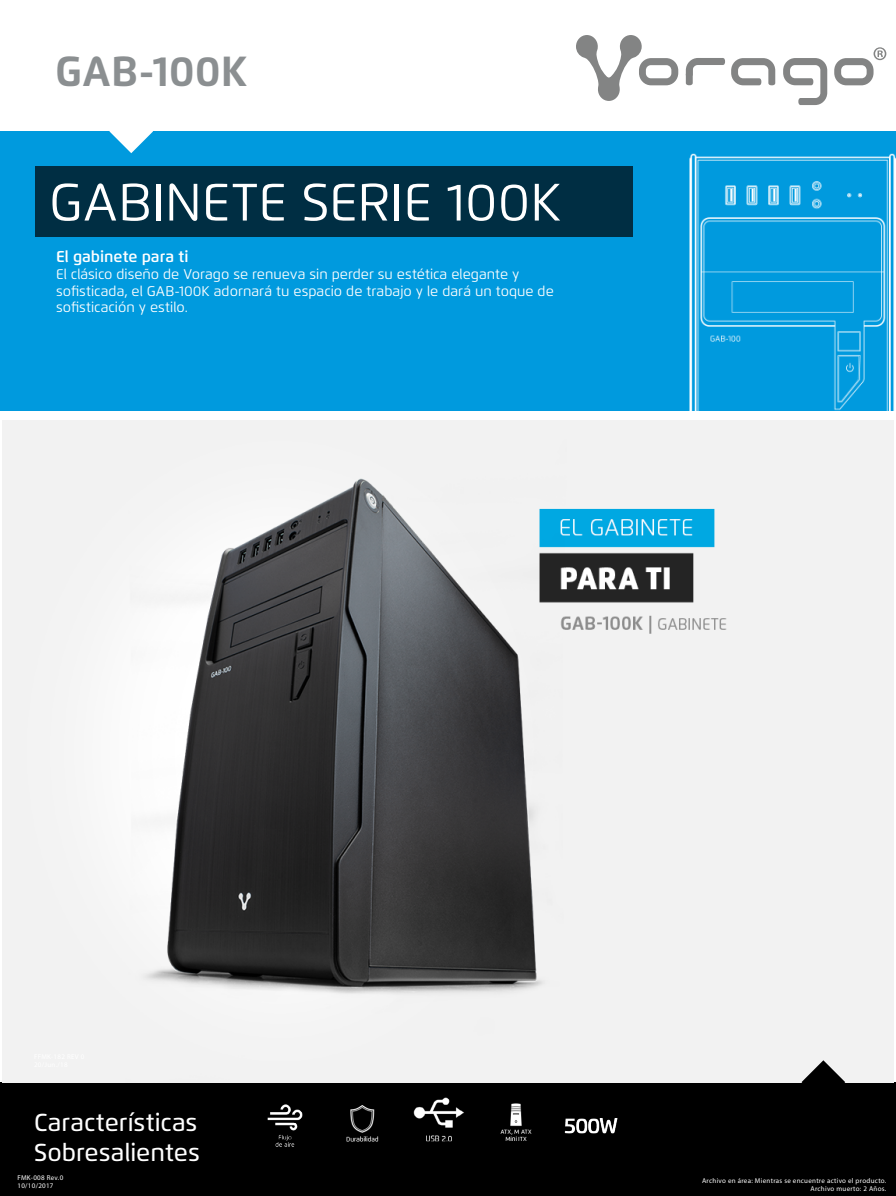
<style>
.page{position:relative;width:896px;height:1196px;background:#fff}
.page>*{position:absolute;margin:0;border:0;box-sizing:border-box;transform-origin:0 0}
.t1{font:52.5px "Flexo";color:#fff}
.t2{font:700 42px "Flexo";color:#8b8f91}
.t3{font:500 24.5px/29.4px "Flexo";color:#fff}
.t4{font:600 15.75px "Flexo";color:#fff}
.t5{font:14px/16.8px "Flexo";color:#fff}
.t6{font:7px/7.9px "Myriad Pro";letter-spacing:.04em;color:#fff;text-align:right}
</style>
<div class="page">
<div style="left:0;top:1082px;width:896px;height:113px;background:#000"></div>
<div style="left:0;top:131px;width:896px;height:280px;background:#009ade"></div>
<img style="left:2px;top:420px;width:892px;height:662px">
<svg style="left:109px;top:131px;width:44px;height:22px"></svg>
<div style="left:35px;top:166px;width:598px;height:70px;background:#002e43"></div>
<svg style="left:802px;top:1060px;width:43px;height:23px"></svg>
<img style="left:346px;top:1097px;width:186px;height:45px">
<img style="left:267px;top:1104px;width:36px;height:43px">
<svg style="left:576px;top:35px;width:102px;height:66px"></svg>
<svg style="left:834px;top:47px;width:52px;height:38px"></svg>
<svg style="left:731px;top:58px;width:44px;height:28px"></svg>
<svg style="left:783px;top:58px;width:44px;height:47px"></svg>
<svg style="left:686px;top:58px;width:39px;height:27px"></svg>
<img style="left:564px;top:1118px;width:54px;height:16px">
<h2 class="t2" style="left:55px;top:45px;width:194px">GAB-100K</h2>
<h1 class="t1" style="left:49px;top:170px;width:514px">GABINETE SERIE 100K</h1>
<p class="t4" style="left:56px;top:247px;width:134px">El gabinete para ti</p>
<p class="t5" style="left:56px;top:265px;width:499px">El clásico diseño de Vorago se renueva sin perder su estética elegante y sofisticada, el GAB-100K adornará tu espacio de trabajo y le dará un toque de sofisticación y estilo.</p>
<h3 class="t3" style="left:34px;top:1107px;width:167px">Características<br>Sobresalientes</h3>
<p class="t6" style="left:18px;top:1173px;width:47px;text-align:left">FMK-008 Rev.0<br>10/10/2017</p>
<p class="t6" style="left:702px;top:1176px;width:186px">Archivo en área: Mientras se encuentre activo el producto.<br>Archivo muerto: 2 Años.</p>
</div>
